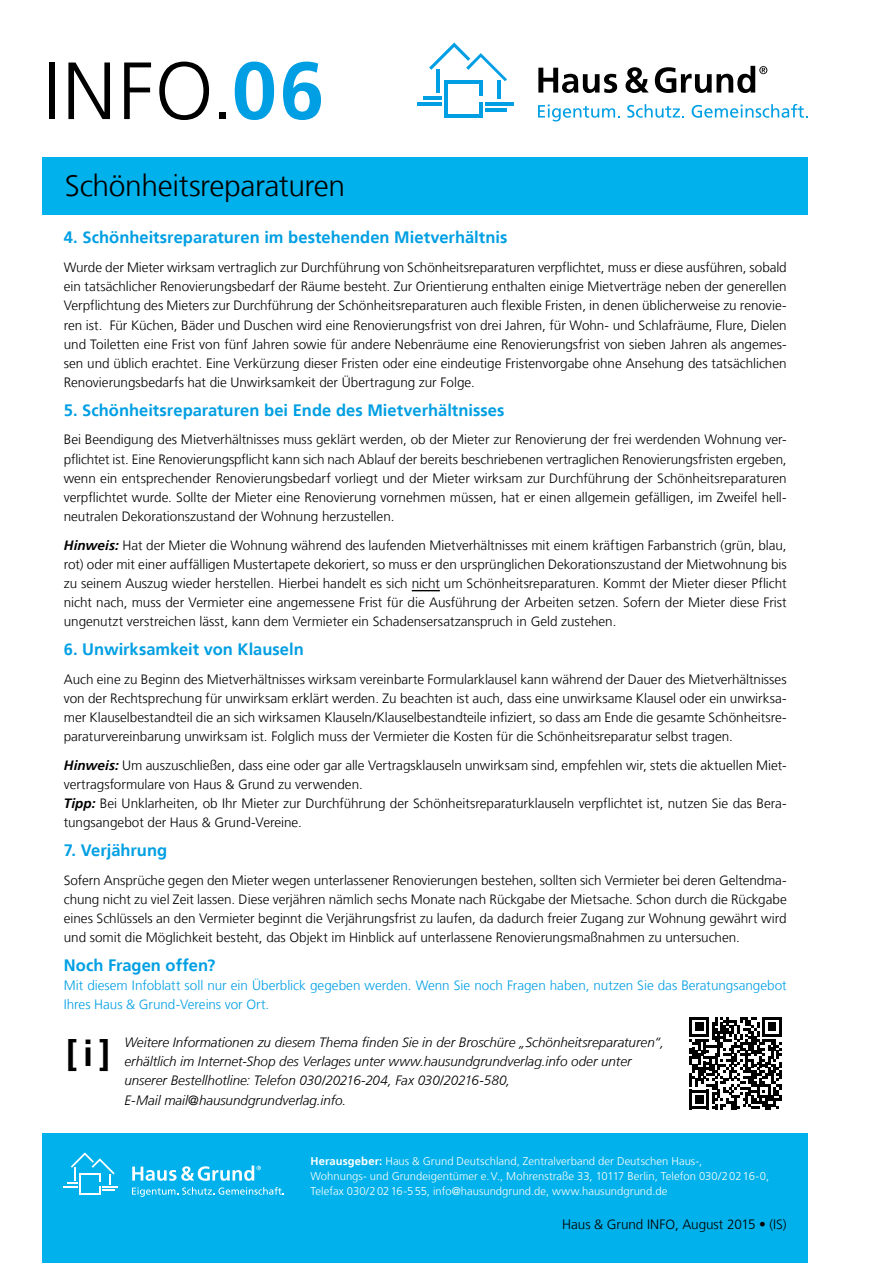
<style>
.page{position:relative;width:893px;height:1263px;background:#fff}
.page>*{position:absolute;margin:0;border:0;box-sizing:border-box;transform-origin:0 0}
.t1{font:300 81px "Frutiger LT";color:#000}
.t2{font:700 36px "Frutiger LT";color:#000}
.t3{font:300 30px "Frutiger LT";letter-spacing:-.015em;color:#000}
.t4{font:700 16.5px "Frutiger LT";color:#009fe3}
.t5{font:300 13.5px/19.2px "Frutiger LT";color:#000;text-align:justify}
.t6{font:italic 300 13.5px/19.2px "Frutiger LT";color:#000}
.t7{font:300 13.5px/19.2px "Frutiger LT";color:#009fe3}
.t8{font:300 11.25px/15px "Frutiger LT";letter-spacing:.005em;color:#fff}
.s1{font-weight:700;color:#009fe3}
.s2{font-weight:700;font-style:italic}
.s3{font-weight:700}
</style>
<div class="page">
<hr style="left:445px;top:80px;width:3px;height:38px;background:#009fe3">
<hr style="left:479px;top:102px;width:3px;height:16px;background:#009fe3">
<hr style="left:445px;top:114px;width:37px;height:4px;background:#009fe3">
<hr style="left:445px;top:80px;width:37px;height:3px;background:#009fe3">
<hr style="left:485px;top:108px;width:22px;height:3px;background:#009fe3">
<hr style="left:485px;top:102px;width:28px;height:3px;background:#009fe3">
<hr style="left:479px;top:80px;width:3px;height:16px;background:#009fe3">
<hr style="left:498px;top:81px;width:3px;height:18px;background:#009fe3">
<hr style="left:423px;top:96px;width:19px;height:3px;background:#009fe3">
<hr style="left:417px;top:102px;width:25px;height:3px;background:#009fe3">
<hr style="left:436px;top:69px;width:3px;height:24px;background:#009fe3">
<svg style="left:429px;top:43px;width:78px;height:38px"></svg>
<svg style="left:538px;top:68px;width:79px;height:25px"></svg>
<svg style="left:625px;top:67px;width:24px;height:26px"></svg>
<svg style="left:655px;top:66px;width:112px;height:27px"></svg>
<svg style="left:538px;top:105px;width:82px;height:16px"></svg>
<svg style="left:627px;top:104px;width:57px;height:14px"></svg>
<svg style="left:692px;top:104px;width:116px;height:14px"></svg>
<div style="left:43px;top:1133px;width:765px;height:130px;background:#00b1eb"></div>
<svg style="left:64px;top:1152px;width:54px;height:43px"></svg>
<svg style="left:132px;top:1165px;width:129px;height:16px"></svg>
<svg style="left:132px;top:1187px;width:152px;height:10px"></svg>
<div style="left:43px;top:157px;width:765px;height:58px;background:#00b1eb"></div>
<svg style="left:412px;top:590px;width:28px;height:1px"></svg>
<svg style="left:689px;top:1017px;width:93px;height:92px"></svg>
<h1 class="t1" style="left:43px;top:45px;width:283px">INFO.<span class="s1">06</span></h1>
<h3 class="t3" style="left:65px;top:168px;width:282px">Schönheitsreparaturen</h3>
<p class="t4" style="left:64px;top:228px;width:445px">4. Schönheitsreparaturen im bestehenden Mietverhältnis</p>
<p class="t5" style="left:64px;top:258px;width:724px">Wurde der Mieter wirksam vertraglich zur Durchführung von Schönheitsreparaturen verpflichtet, muss er diese ausführen, sobald ein tatsächlicher Renovierungsbedarf der Räume besteht. Zur Orientierung enthalten einige Mietverträge neben der generellen Verpflichtung des Mieters zur Durchführung der Schönheitsreparaturen auch flexible Fristen, in denen üblicherweise zu renovie&shy;ren ist. Für Küchen, Bäder und Duschen wird eine Renovierungsfrist von drei Jahren, für Wohn- und Schlafräume, Flure, Dielen und Toiletten eine Frist von fünf Jahren sowie für andere Nebenräume eine Renovierungsfrist von sieben Jahren als angemes&shy;sen und üblich erachtet. Eine Verkürzung dieser Fristen oder eine eindeutige Fristenvorgabe ohne Ansehung des tatsächlichen Renovierungsbedarfs hat die Unwirksamkeit der Übertragung zur Folge.</p>
<p class="t4" style="left:64px;top:400px;width:442px">5. Schönheitsreparaturen bei Ende des Mietverhältnisses</p>
<p class="t5" style="left:64px;top:430px;width:724px">Bei Beendigung des Mietverhältnisses muss geklärt werden, ob der Mieter zur Renovierung der frei werdenden Wohnung ver&shy;pflichtet ist. Eine Renovierungspflicht kann sich nach Ablauf der bereits beschriebenen vertraglichen Renovierungsfristen ergeben, wenn ein entsprechender Renovierungsbedarf vorliegt und der Mieter wirksam zur Durchführung der Schönheitsreparaturen verpflichtet wurde. Sollte der Mieter eine Renovierung vornehmen müssen, hat er einen allgemein gefälligen, im Zweifel hell&shy;neutralen Dekorationszustand der Wohnung herzustellen.</p>
<p class="t5" style="left:64px;top:535px;width:724px"><span class="s2">Hinweis:</span> Hat der Mieter die Wohnung während des laufenden Mietverhältnisses mit einem kräftigen Farbanstrich (grün, blau, rot) oder mit einer auffälligen Mustertapete dekoriert, so muss er den ursprünglichen Dekorationszustand der Mietwohnung bis zu seinem Auszug wieder herstellen. Hierbei handelt es sich nicht um Schönheitsreparaturen. Kommt der Mieter dieser Pflicht nicht nach, muss der Vermieter eine angemessene Frist für die Ausführung der Arbeiten setzen. Sofern der Mieter diese Frist ungenutzt verstreichen lässt, kann dem Vermieter ein Schadensersatzanspruch in Geld zustehen.</p>
<p class="t4" style="left:64px;top:639px;width:241px">6. Unwirksamkeit von Klauseln</p>
<p class="t5" style="left:64px;top:669px;width:724px">Auch eine zu Beginn des Mietverhältnisses wirksam vereinbarte Formularklausel kann während der Dauer des Mietverhältnisses von der Rechtsprechung für unwirksam erklärt werden. Zu beachten ist auch, dass eine unwirksame Klausel oder ein unwirksa&shy;mer Klauselbestandteil die an sich wirksamen Klauseln/Klauselbestandteile infiziert, so dass am Ende die gesamte Schönheitsre&shy;paraturvereinbarung unwirksam ist. Folglich muss der Vermieter die Kosten für die Schönheitsreparatur selbst tragen.</p>
<p class="t5" style="left:64px;top:756px;width:724px;text-align:left"><span class="s2">Hinweis:</span> Um auszuschließen, dass eine oder gar alle Vertragsklauseln unwirksam sind, empfehlen wir, stets die aktuellen Miet&shy;vertragsformulare von Haus &amp; Grund zu verwenden.<br><span class="s2">Tipp:</span> Bei Unklarheiten, ob Ihr Mieter zur Durchführung der Schönheitsreparaturklauseln verpflichtet ist, nutzen Sie das Bera&shy;tungsangebot der Haus &amp; Grund-Vereine.</p>
<p class="t4" style="left:64px;top:840px;width:105px">7. Verjährung</p>
<p class="t5" style="left:64px;top:870px;width:724px">Sofern Ansprüche gegen den Mieter wegen unterlassener Renovierungen bestehen, sollten sich Vermieter bei deren Geltendma&shy;chung nicht zu viel Zeit lassen. Diese verjähren nämlich sechs Monate nach Rückgabe der Mietsache. Schon durch die Rückgabe eines Schlüssels an den Vermieter beginnt die Verjährungsfrist zu laufen, da dadurch freier Zugang zur Wohnung gewährt wird und somit die Möglichkeit besteht, das Objekt im Hinblick auf unterlassene Renovierungsmaßnahmen zu untersuchen.</p>
<p class="t4" style="left:64px;top:955px;width:153px">Noch Fragen offen?</p>
<p class="t7" style="left:64px;top:976px;width:724px">Mit diesem Infoblatt soll nur ein Überblick gegeben werden. Wenn Sie noch Fragen haben, nutzen Sie das Beratungsangebot<br>Ihres Haus &amp; Grund-Vereins vor Ort.</p>
<p class="t6" style="left:124px;top:1033px;width:541px">Weitere Informationen zu diesem Thema finden Sie in der Broschüre „Schönheitsreparaturen“, erhältlich im Internet-Shop des Verlages unter www.hausundgrundverlag.info oder unter unserer Bestellhotline: Telefon 030/20216-204, Fax 030/20216-580,<br>E-Mail mail@hausundgrundverlag.info.</p>
<h2 class="t2" style="left:66px;top:1033px;width:46px">[i]</h2>
<p class="t8" style="left:310px;top:1154px;width:460px"><span class="s3">Herausgeber:</span> Haus &amp; Grund Deutschland, Zentralverband der Deutschen Haus-,<br>Wohnungs- und Grundeigentümer e.V., Mohrenstraße 33, 10117 Berlin, Telefon 030/20216-0,<br>Telefax 030/20216-555, info@hausundgrund.de, www.hausundgrund.de</p>
<p class="t5" style="left:562px;top:1215px;width:226px">Haus &amp; Grund INFO, August 2015 • (IS)</p>
</div>
